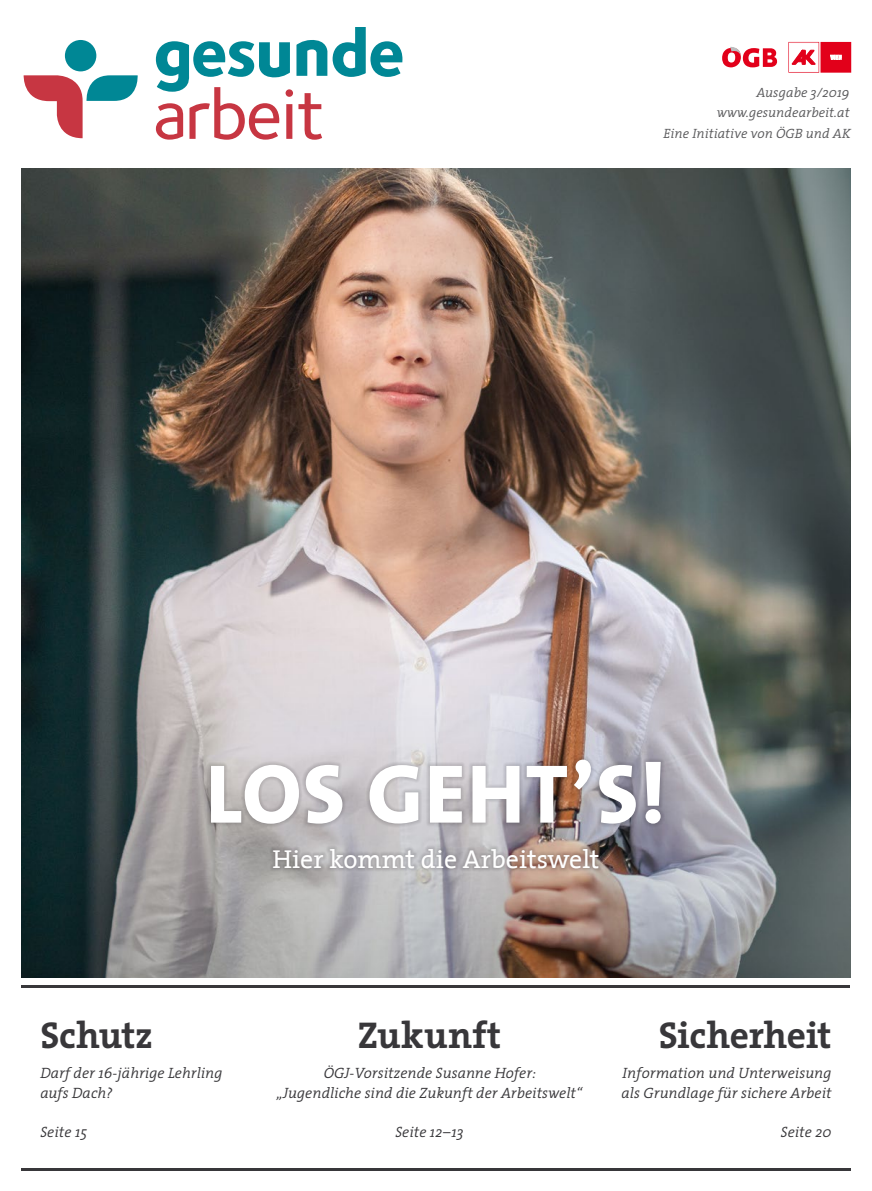
<style>
.page{position:relative;width:872px;height:1191px;background:#fff}
.page>*{position:absolute;margin:0;border:0;box-sizing:border-box;transform-origin:0 0}
.t1{font:800 84px "The Sans";letter-spacing:.02em;color:#fff}
.t2{font:700 37.5px "The Serif";letter-spacing:-.01em;color:#38373a}
.t3{font:700 37.5px "The Serif";letter-spacing:.01em;color:#38373a}
.t4{font:25.95px "The Serif";color:#fff}
.t5{font:italic 300 15px/19.5px "The Serif";letter-spacing:.005em;color:#38373a}
.t6{font:italic 300 13.5px/20.2px "The Serif";letter-spacing:.005em;color:#58585a;text-align:right}
</style>
<div class="page">
<svg style="left:722px;top:47px;width:55px;height:20px"></svg>
<svg style="left:156px;top:27px;width:246px;height:113px"></svg>
<svg style="left:24px;top:75px;width:114px;height:63px"></svg>
<div style="left:65px;top:40px;width:31px;height:31px;background:#008795;border-radius:50%"></div>
<hr style="left:21px;top:1168px;width:829px;height:2px;background:#38373a">
<hr style="left:21px;top:985px;width:829px;height:2px;background:#38373a">
<img style="left:21px;top:169px;width:829px;height:808px">
<div style="left:207px;top:756px;width:458px;height:115px;background:#1a171c;opacity:.36"></div>
<div style="left:821px;top:42px;width:29px;height:30px;background:#e2001a"></div>
<svg style="left:830px;top:54px;width:12px;height:6px"></svg>
<svg style="left:791px;top:49px;width:25px;height:16px"></svg>
<p class="t6" style="left:756px;top:82px;width:95px">Ausgabe 3/2019</p>
<p class="t6" style="left:663px;top:102px;width:189px">www.gesundearbeit.at<br>Eine Initiative von ÖGB und AK</p>
<h1 class="t1" style="left:206px;top:723px;width:461px">LOS GEHT’S!</h1>
<h3 class="t4" style="left:272px;top:837px;width:328px">Hier kommt die Arbeitswelt</h3>
<h2 class="t2" style="left:40px;top:1003px;width:114px">Schutz</h2>
<p class="t5" style="left:40px;top:1063px;width:183px">Darf der 16-jährige Lehrling aufs Dach?</p>
<p class="t5" style="left:40px;top:1121px;width:48px">Seite 15</p>
<h2 class="t3" style="left:358px;top:1003px;width:145px">Zukunft</h2>
<p class="t5" style="left:277px;top:1063px;width:307px;text-align:center">ÖGJ-Vorsitzende Susanne Hofer:<br>„Jugendliche sind die Zukunft der Arbeitswelt“</p>
<p class="t5" style="left:395px;top:1121px;width:70px">Seite 12–13</p>
<h2 class="t2" style="left:659px;top:1003px;width:174px">Sicherheit</h2>
<p class="t5" style="left:621px;top:1063px;width:212px">Information und Unterweisung als Grundlage für sichere Arbeit</p>
<p class="t5" style="left:780px;top:1121px;width:52px">Seite 20</p>
</div>
